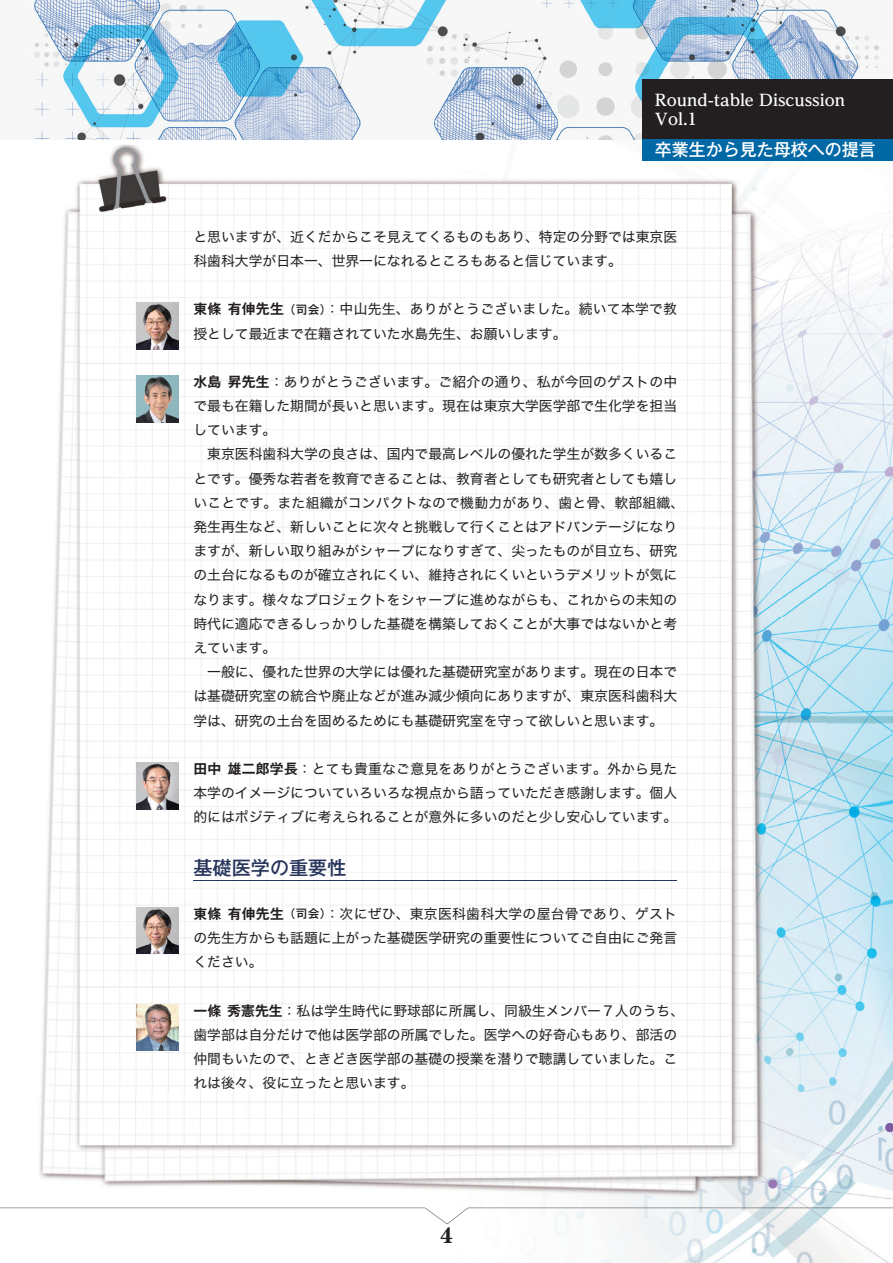
<style>
.page{position:relative;width:893px;height:1263px;background:#fff}
.page>*{position:absolute;margin:0;border:0;box-sizing:border-box;transform-origin:0 0}
.t1{font:700 22.35px "Century Std";color:#231f20}
.t2{font:500 19.2px "Gothic MB101 Pro";color:#27355c}
.t3{font:500 16.95px "Gothic MB101 Pro";color:#fff}
.t4{font:700 15.9px/19.2px "UD Reimin Pro";color:#fff}
.t5{font:13.8px/24.2px "Hira Kaku Std W4";color:#231f20}
.s1{font-family:"Gothic MB101 Pro De";font-weight:700}
.s2{font-family:"Gothic MB101 Pro";font-weight:500;font-size:11.7px}
</style>
<div class="page">
<img style="left:789px;top:160px;width:104px;height:1103px">
<img style="left:41px;top:139px;width:601px;height:1px">
<img style="left:567px;top:1250px;width:222px;height:13px">
<img style="left:0;top:145px;width:826px;height:1105px">
<img style="left:33px;top:0;width:860px;height:139px">
<div style="left:642px;top:80px;width:251px;height:59px;background:#231f20"></div>
<div style="left:642px;top:139px;width:251px;height:21px;background:#0068a5"></div>
<svg style="left:0;top:1208px;width:893px;height:16px"></svg>
<img style="left:136px;top:376px;width:43px;height:46px">
<img style="left:136px;top:1004px;width:43px;height:47px">
<img style="left:136px;top:763px;width:43px;height:46px">
<hr style="left:193px;top:880px;width:484px;height:1px;background:#27355c">
<img style="left:136px;top:302px;width:43px;height:47px">
<img style="left:136px;top:907px;width:43px;height:47px">
<p class="t4" style="left:655px;top:90px;width:192px">Round-table Discussion<br>Vol.1</p>
<p class="t3" style="left:655px;top:136px;width:223px">卒業生から見た母校への提言</p>
<p class="t5" style="left:193px;top:224px;width:485px">と思いますが、近くだからこそ見えてくるものもあり、特定の分野では東京医科歯科大学が日本一、世界一になれるところもあると信じています。</p>
<p class="t5" style="left:193px;top:297px;width:485px"><span class="s1">東條 有伸先生</span><span class="s2">（司会）</span>：中山先生、ありがとうございました。続いて本学で教授として最近まで在籍されていた水島先生、お願いします。</p>
<p class="t5" style="left:193px;top:370px;width:492px"><span class="s1">水島 昇先生</span>：ありがとうございます。ご紹介の通り、私が今回のゲストの中で最も在籍した期間が長いと思います。現在は東京大学医学部で生化学を担当しています。<br>　東京医科歯科大学の良さは、国内で最高レベルの優れた学生が数多くいることです。優秀な若者を教育できることは、教育者としても研究者としても嬉しいことです。また組織がコンパクトなので機動力があり、歯と骨、軟部組織、発生再生など、新しいことに次々と挑戦して行くことはアドバンテージになりますが、新しい取り組みがシャープになりすぎて、尖ったものが目立ち、研究の土台になるものが確立されにくい、維持されにくいというデメリットが気になります。様々なプロジェクトをシャープに進めながらも、これからの未知の時代に適応できるしっかりした基礎を構築しておくことが大事ではないかと考えています。<br>　一般に、優れた世界の大学には優れた基礎研究室があります。現在の日本では基礎研究室の統合や廃止などが進み減少傾向にありますが、東京医科歯科大学は、研究の土台を固めるためにも基礎研究室を守って欲しいと思います。</p>
<p class="t5" style="left:193px;top:757px;width:485px;text-align:justify"><span class="s1">田中 雄二郎学長</span>：とても貴重なご意見をありがとうございます。外から見た本学のイメージについていろいろな視点から語っていただき感謝します。個人的にはポジティブに考えられることが意外に多いのだと少し安心しています。</p>
<h2 class="t2" style="left:193px;top:851px;width:155px">基礎医学の重要性</h2>
<p class="t5" style="left:193px;top:902px;width:485px;text-align:justify"><span class="s1">東條 有伸先生</span><span class="s2">（司会）</span>：次にぜひ、東京医科歯科大学の屋台骨であり、ゲストの先生方からも話題に上がった基礎医学研究の重要性についてご自由にご発言ください。</p>
<p class="t5" style="left:193px;top:998px;width:492px"><span class="s1">一條 秀憲先生</span>：私は学生時代に野球部に所属し、同級生メンバー７人のうち、歯学部は自分だけで他は医学部の所属でした。医学への好奇心もあり、部活の仲間もいたので、ときどき医学部の基礎の授業を潜りで聴講していました。これは後々、役に立ったと思います。</p>
<h1 class="t1" style="left:440px;top:1222px;width:14px">4</h1>
</div>
